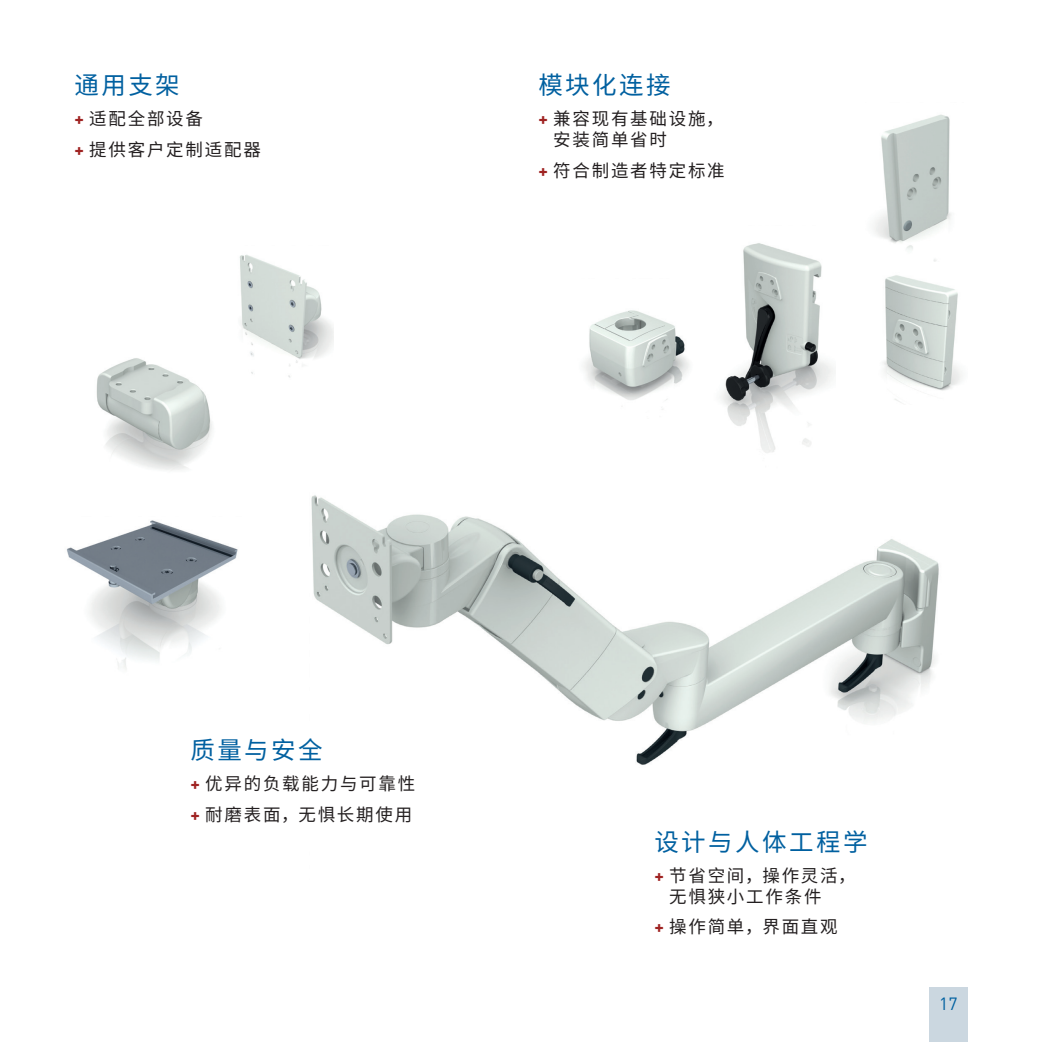
<style>
.page{position:relative;width:1042px;height:1042px;background:#fff}
.page>*{position:absolute;margin:0;border:0;box-sizing:border-box;transform-origin:0 0}
.t1{font:24.5px "Source Han Sans CN";letter-spacing:.1em;color:#0060a0}
.t2{font:17.5px/31px "Source Han Sans CN";letter-spacing:.1em;color:#231f20}
.t3{font:17.5px "DIN Pro";color:#0060a0}
.s1{font-family:"DIN Pro";font-weight:700;color:#9f2322}
</style>
<div class="page">
<img style="left:96px;top:358px;width:116px;height:113px">
<img style="left:66px;top:520px;width:172px;height:149px">
<img style="left:239px;top:255px;width:95px;height:123px">
<img style="left:311px;top:495px;width:628px;height:270px">
<img style="left:721px;top:243px;width:112px;height:210px">
<img style="left:883px;top:275px;width:79px;height:128px">
<img style="left:583px;top:310px;width:106px;height:100px">
<img style="left:874px;top:114px;width:77px;height:148px">
<div style="left:929px;top:987px;width:38px;height:55px;background:#cbd7e0"></div>
<h1 class="t1" style="left:74px;top:71px;width:107px">通用支架</h1>
<p class="t2" style="left:74px;top:103px;width:188px"><span class="s1">+</span> 适配全部设备<br><span class="s1">+</span> 提供客户定制适配器</p>
<h1 class="t1" style="left:538px;top:71px;width:134px">模块化连接</h1>
<p class="t2" style="left:553px;top:108px;width:172px;line-height:21px;text-indent:-15px"><span class="s1">+</span> 兼容现有基础设施，安装简单省时</p>
<p class="t2" style="left:538px;top:155px;width:188px"><span class="s1">+</span> 符合制造者特定标准</p>
<h1 class="t1" style="left:190px;top:736px;width:134px">质量与安全</h1>
<p class="t2" style="left:190px;top:768px;width:226px"><span class="s1">+</span> 优异的负载能力与可靠性<span class="s1">+</span> 耐磨表面， 无惧长期使用</p>
<h1 class="t1" style="left:654px;top:828px;width:215px">设计与人体工程学</h1>
<p class="t2" style="left:669px;top:865px;width:188px;line-height:21px;text-indent:-15px"><span class="s1">+</span> 节省空间， 操作灵活，无惧狭小工作条件</p>
<p class="t2" style="left:654px;top:912px;width:185px"><span class="s1">+</span> 操作简单， 界面直观</p>
<p class="t3" style="left:939px;top:989px;width:20px">17</p>
</div>
